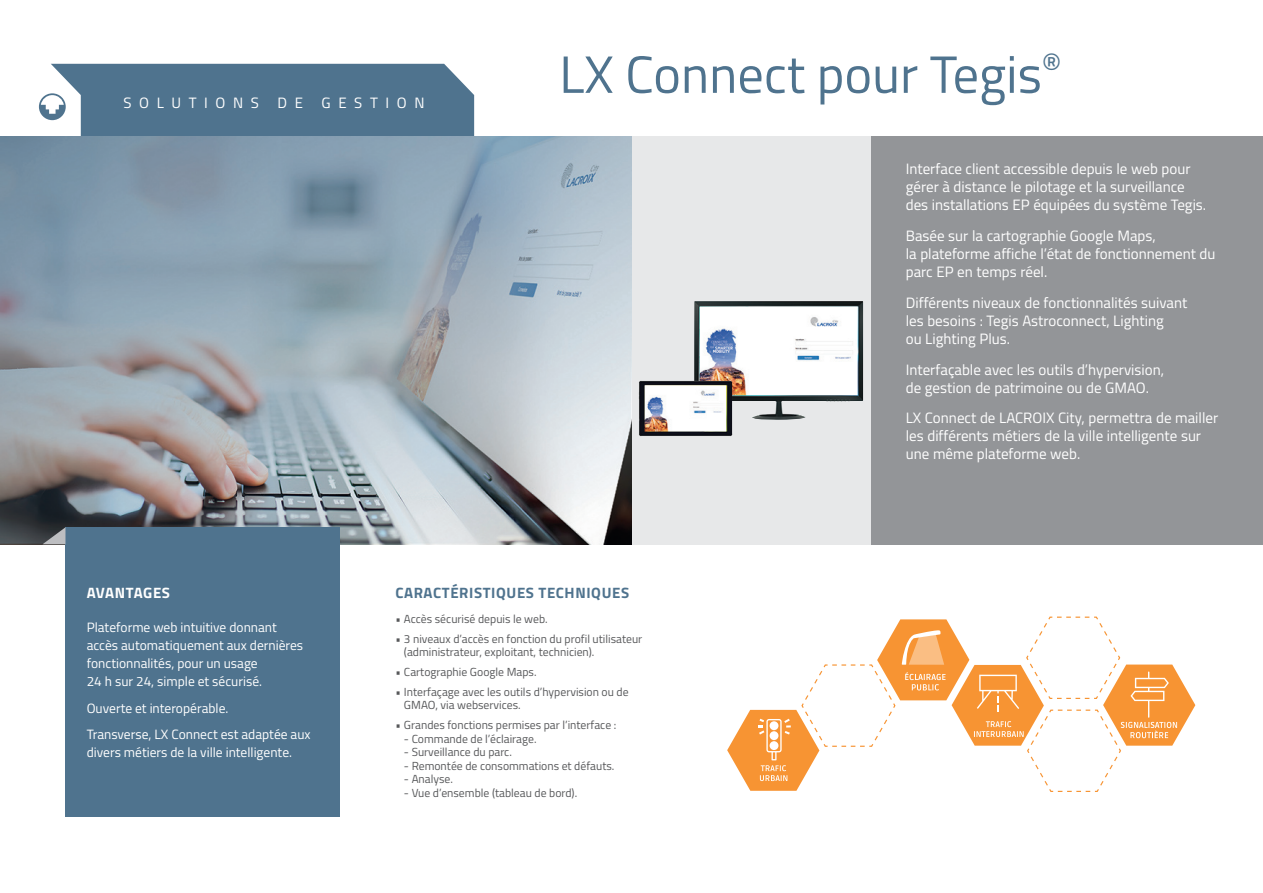
<style>
.page{position:relative;width:1263px;height:893px;background:#fff}
.page>*{position:absolute;margin:0;border:0;box-sizing:border-box;transform-origin:0 0}
.t1{font:52.5px "Titillium Web";color:#4f738e}
.t2{font:15px/18px "Titillium Web";color:#fff}
.t3{font:700 15px "Titillium Web";letter-spacing:.04em;color:#4f738e}
.t4{font:15px "Titillium Web";letter-spacing:.51em;color:#fff}
.t5{font:700 15px "Titillium Web";letter-spacing:.035em;color:#fff}
.t6{font:13.5px/18px "Titillium Web";color:#fff}
.t7{font:11.7px/13.5px "Titillium Web";color:#57585a}
</style>
<div class="page">
<div style="left:619px;top:136px;width:644px;height:408px;background:#e7e8e9"></div>
<svg style="left:38px;top:64px;width:436px;height:72px;background:#5e7f97"></svg>
<img style="left:694px;top:301px;width:169px;height:119px">
<img style="left:639px;top:381px;width:93px;height:55px">
<img style="left:0;top:136px;width:631px;height:408px">
<svg style="left:727px;top:616px;width:469px;height:176px"></svg>
<div style="left:65px;top:527px;width:275px;height:289px;background:#4f738e"></div>
<svg style="left:43px;top:527px;width:22px;height:17px"></svg>
<div style="left:872px;top:136px;width:391px;height:408px;background:#939598"></div>
<p class="t4" style="left:123px;top:91px;width:303px">SOLUTIONS DE GESTION</p>
<h1 class="t1" style="left:559px;top:33px;width:504px">LX Connect pour Tegis<sup>®</sup></h1>
<p class="t2" style="left:906px;top:160px;width:302px">Interface client accessible depuis le web pour gérer à distance le pilotage et la surveillance des installations EP équipées du système Tegis.</p>
<p class="t2" style="left:906px;top:226px;width:311px">Basée sur la cartographie Google Maps,<br>la plateforme affiche l’état de fonctionnement du parc EP en temps réel.</p>
<p class="t2" style="left:906px;top:293px;width:283px">Différents niveaux de fonctionnalités suivant les besoins : Tegis Astroconnect, Lighting<br>ou Lighting Plus.</p>
<p class="t2" style="left:906px;top:360px;width:260px">Interfaçable avec les outils d’hypervision, de gestion de patrimoine ou de GMAO.</p>
<p class="t2" style="left:906px;top:409px;width:314px">LX Connect de LACROIX City, permettra de mailler les différents métiers de la ville intelligente sur une même plateforme web.</p>
<p class="t5" style="left:87px;top:581px;width:85px">AVANTAGES</p>
<p class="t6" style="left:87px;top:618px;width:218px">Plateforme web intuitive donnant accès automatiquement aux dernières fonctionnalités, pour un usage<br>24 h sur 24, simple et sécurisé.</p>
<p class="t6" style="left:87px;top:694px;width:225px;line-height:26.5px">Ouverte et interopérable.<br>Transverse, LX Connect est adaptée aux</p>
<p class="t6" style="left:87px;top:743px;width:207px">divers métiers de la ville intelligente.</p>
<p class="t3" style="left:395px;top:581px;width:235px">CARACTÉRISTIQUES TECHNIQUES</p>
<p class="t7" style="left:395px;top:612px;width:154px">• Accès sécurisé depuis le web.</p>
<p class="t7" style="left:404px;top:632px;width:240px;text-indent:-9px">• 3 niveaux d’accès en fonction du profil utilisateur (administrateur, exploitant, technicien).</p>
<p class="t7" style="left:395px;top:665px;width:143px">• Cartographie Google Maps.</p>
<p class="t7" style="left:404px;top:685px;width:226px;text-indent:-9px">• Interfaçage avec les outils d’hypervision ou de<br>GMAO, via webservices.</p>
<p class="t7" style="left:395px;top:718px;width:222px">• Grandes fonctions permises par l’interface :</p>
<p class="t7" style="left:404px;top:732px;width:134px">- Commande de l’éclairage.</p>
<p class="t7" style="left:404px;top:745px;width:109px">- Surveillance du parc.</p>
<p class="t7" style="left:404px;top:759px;width:212px">- Remontée de consommations et défauts.</p>
<p class="t7" style="left:404px;top:772px;width:50px">- Analyse.</p>
<p class="t7" style="left:404px;top:786px;width:175px">- Vue d’ensemble (tableau de bord).</p>
</div>
